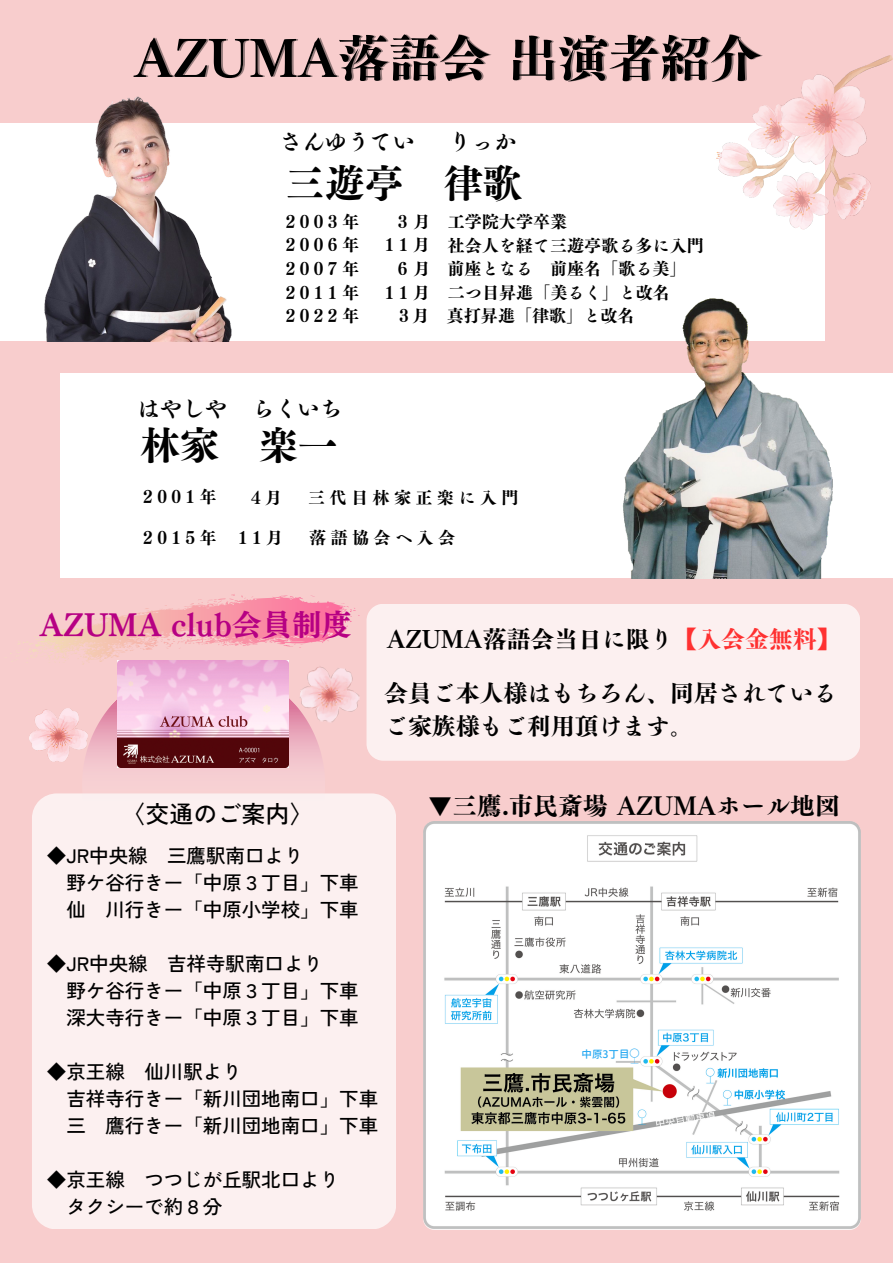
<style>
.page{position:relative;width:893px;height:1264px;background:#fff}
.page>*{position:absolute;margin:0;border:0;box-sizing:border-box;transform-origin:0 0}
.t1{font:50.7px "Canva Tsuku AMD Min Std E";color:#000}
.t2{font:39.45px "Canva Tsuku AMD Min Std E";color:#000}
.t3{font:30px "Canva Telop Min Pro N E";color:#b60083}
.t4{font:24.75px "Canva Tsuku AMD Min Std E";color:#000}
.t5{font:500 24px "Zen Kaku Gothic New";color:#000}
.t6{font:23.85px/32.5px "Canva Tsuku AMD Min Std E";color:#000}
.t7{font:22.5px "Canva Tsuku AMD Min Std E";color:#000}
.t8{font:500 19.5px/27px "Zen Kaku Gothic New";color:#000}
.t9{font:17.1px/23.5px "Canva Tsuku AMD Min Std E";letter-spacing:.255em;color:#000}
.t10{font:17.1px "Canva Tsuku AMD Min Std E";color:#000}
.t11{font:500 10.5px "Gen Jyuu Gothic";color:#26a8f1}
.t12{font:7.5px "JK Gothic L";color:#26a8f1}
.t13{font:5.55px "JK Gothic L";color:#26a8f1}
.s1{font-family:"JK Gothic L";font-weight:400;font-size:10.8px}
</style>
<div class="page">
<div style="left:0;top:0;width:892px;height:1262px;background:#f8cdcd"></div>
<div style="left:0;top:124px;width:824px;height:217px;background:#fff"></div>
<img style="left:36px;top:96px;width:200px;height:245px">
<div style="left:369px;top:604px;width:491px;height:156px;background:#fcf0f0"></div>
<div style="left:32px;top:794px;width:364px;height:434px;background:#fcf0f0"></div>
<svg style="left:32px;top:612px;width:343px;height:344px;fill:#fcf0f0"></svg>
<div style="left:60px;top:373px;width:832px;height:205px;background:#fff"></div>
<img style="left:623px;top:274px;width:210px;height:304px">
<img style="left:423px;top:821px;width:437px;height:408px">
<img style="left:118px;top:664px;width:170px;height:103px">
<img style="left:297px;top:664px;width:65px;height:61px">
<img style="left:30px;top:708px;width:57px;height:53px">
<svg style="left:10px;top:594px;width:350px;height:70px"></svg>
<img style="left:714px;top:55px;width:178px;height:175px">
<h1 class="t1" style="left:133px;top:33px;width:629px">AZUMA落語会出演者紹介</h1>
<p class="t7" style="left:280px;top:130px;width:136px">さんゆうてい</p>
<p class="t7" style="left:449px;top:130px;width:69px">りっか</p>
<h2 class="t2" style="left:285px;top:163px;width:238px">三遊亭 律歌</h2>
<p class="t9" style="left:286px;top:209px;width:75px">2003年<br>2006年</p>
<p class="t9" style="left:286px;top:257px;width:75px">2007年<br>2011年</p>
<p class="t9" style="left:286px;top:304px;width:75px">2022年</p>
<p class="t9" style="left:398px;top:210px;width:171px">3 月 工学院大学卒業</p>
<p class="t10" style="left:447px;top:237px;width:255px">社会人を経て三遊亭歌る多に入門</p>
<p class="t10" style="left:398px;top:260px;width:290px">6 月 前座となる 前座名「歌る美」</p>
<p class="t10" style="left:448px;top:284px;width:223px">二つ目昇進「美るく」と改名</p>
<p class="t10" style="left:395px;top:306px;width:241px">３月 真打昇進「律歌」と改名</p>
<p class="t9" style="left:385px;top:233px;width:43px">11月</p>
<p class="t9" style="left:385px;top:280px;width:43px">11月</p>
<p class="t7" style="left:137px;top:397px;width:91px">はやしや</p>
<p class="t7" style="left:252px;top:397px;width:91px">らくいち</p>
<h2 class="t2" style="left:140px;top:425px;width:196px">林家 楽一</h2>
<p class="t9" style="left:143px;top:485px;width:75px">2001年</p>
<p class="t9" style="left:251px;top:486px;width:29px">4 月</p>
<p class="t9" style="left:308px;top:486px;width:209px">三代目林家正楽に入門</p>
<p class="t9" style="left:143px;top:526px;width:75px">2015年</p>
<p class="t9" style="left:238px;top:526px;width:43px">11月</p>
<p class="t9" style="left:309px;top:526px;width:147px">落語協会へ入会</p>
<h3 class="t3" style="left:39px;top:610px;width:802px">AZUMA club会員制度 <sub>AZUMA落語会当日に限り</sub><sub>【入会金無料】</sub></h3>
<p class="t6" style="left:384px;top:676px;width:454px">会員ご本人様はもちろん、同居されているご家族様もご利用頂けます。</p>
<p class="t5" style="left:122px;top:795px;width:193px">〈交通のご案内〉</p>
<p class="t8" style="left:66px;top:841px;width:294px;text-indent:-19px">◆JR中央線 三鷹駅南口より<br>野ケ谷行きー「中原３丁目」下車仙 川行きー「中原小学校」下車</p>
<p class="t8" style="left:66px;top:949px;width:294px;text-indent:-19px">◆JR中央線 吉祥寺駅南口より<br>野ケ谷行きー「中原３丁目」下車深大寺行きー「中原３丁目」下車</p>
<p class="t8" style="left:66px;top:1057px;width:313px;text-indent:-19px">◆京王線 仙川駅より<br>吉祥寺行きー「新川団地南口」下車三 鷹行きー「新川団地南口」下車</p>
<p class="t8" style="left:66px;top:1165px;width:274px;text-indent:-19px">◆京王線 つつじが丘駅北口よりタクシーで約８分</p>
<p class="t4" style="left:428px;top:792px;width:413px">▼三鷹.市民斎場 AZUMAホール地図</p>
<p class="t11" style="left:581px;top:1046px;width:60px">中原3丁目<span class="s1">〇</span></p>
<p class="t13" style="left:631px;top:1057px;width:7px">｜</p>
<p class="t12" style="left:639px;top:1060px;width:9px;rotate:90deg">｜</p>
</div>
